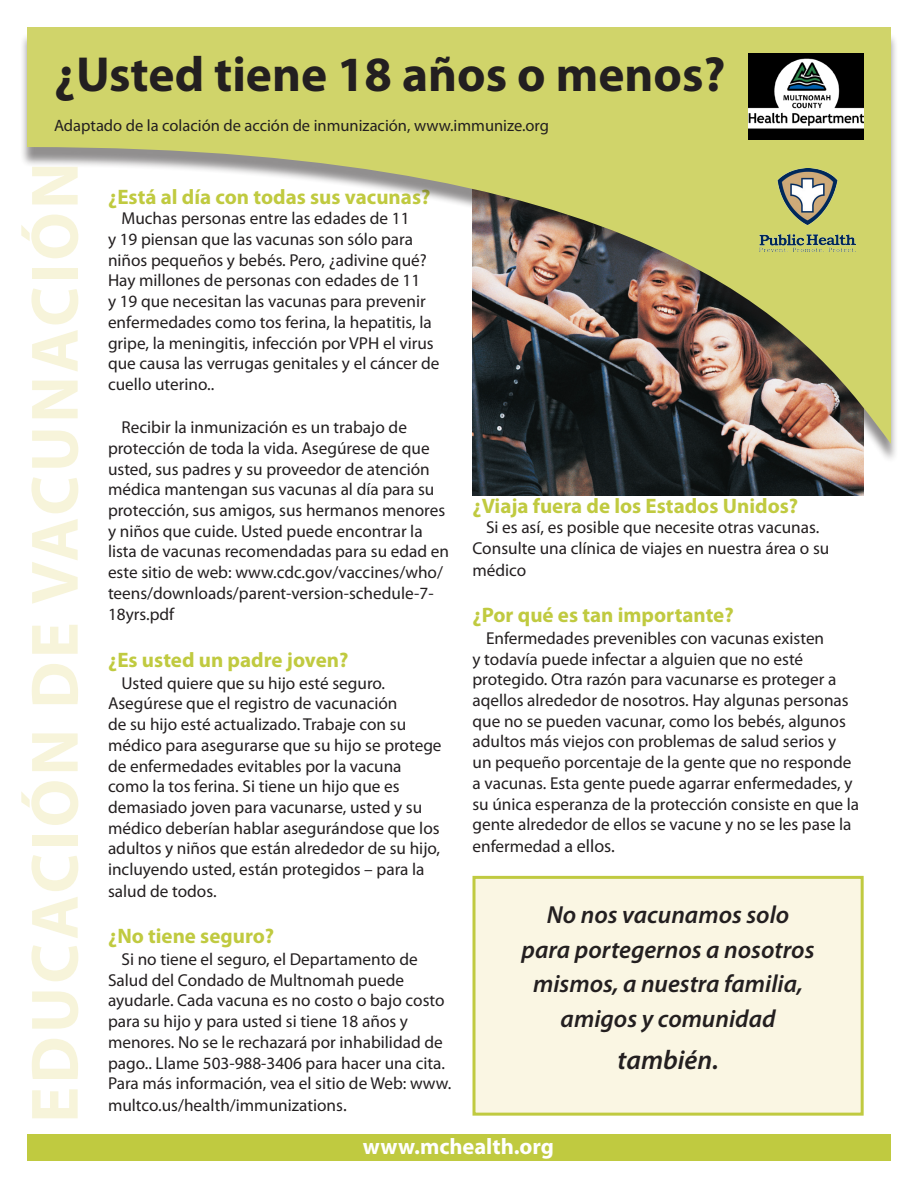
<style>
.page{position:relative;width:918px;height:1188px;background:#fff}
.page>*{position:absolute;margin:0;border:0;box-sizing:border-box;transform-origin:0 0}
.t1{font:700 67.5px "Myriad Pro";letter-spacing:.05em;color:#f7f4da}
.t2{font:700 49.5px "Myriad Pro";color:#231f20}
.t3{font:italic 600 27px "Myriad Pro";color:#231f20}
.t4{font:italic 600 24.75px/34.5px "Myriad Pro";color:#231f20;text-align:center}
.t5{font:700 22.5px "Myriad Pro";color:#fff}
.t6{font:700 21px "Myriad Pro";color:#c0ca40}
.t7{font:17.25px/20.9px "Myriad Pro";color:#231f20}
.t8{font:16.5px "Myriad Pro";color:#231f20}
.s1{font-size:18px}
</style>
<div class="page">
<img style="left:472px;top:464px;width:392px;height:32px">
<div style="left:20px;top:33px;width:879px;height:431px;background:#231f20;opacity:.5"></div>
<svg style="left:27px;top:27px;width:864px;height:417px"></svg>
<img style="left:748px;top:54px;width:116px;height:86px">
<img style="left:759px;top:168px;width:96px;height:84px">
<div style="left:27px;top:1134px;width:864px;height:27px;background:#c0ca40"></div>
<div style="left:472px;top:876px;width:392px;height:240px;background:#faf6e3;border:3px solid #c0ca40"></div>
<p class="t2" style="left:54px;top:42px;width:673px">¿Usted tiene 18 años o menos?</p>
<p class="t8" style="left:54px;top:115px;width:497px">Adaptado de la colación de acción de inmunización, www.immunize.org</p>
<p class="t1" style="left:11px;top:1123px;width:962px;rotate:-90deg">EDUCACIÓN DE VACUNACIÓN</p>
<p class="t6" style="left:108px;top:183px;width:324px">¿Está al día con todas sus vacunas?</p>
<p class="t7" style="left:108px;top:208px;width:333px;text-indent:14px">Muchas personas entre las edades de 11<br>y 19 piensan que las vacunas son sólo para niños pequeños y bebés. Pero, ¿adivine qué?<br>Hay millones de personas con edades de 11<br>y 19 que necesitan las vacunas para prevenir enfermedades como tos ferina, la hepatitis, la gripe, la meningitis, infección por VPH el virus que causa las verrugas genitales y el cáncer de cuello uterino..</p>
<p class="t7" style="left:108px;top:417px;width:343px;text-indent:14px">Recibir la inmunización es un trabajo de protección de toda la vida. Asegúrese de que usted, sus padres y su proveedor de atención médica mantengan sus vacunas al día para su protección, sus amigos, sus hermanos menores y niños que cuide. Usted puede encontrar la lista de vacunas recomendadas para su edad en este sitio de web: www.cdc.gov/vaccines/who/ teens/downloads/parent-version-schedule-7- 18yrs.pdf</p>
<p class="t6" style="left:108px;top:646px;width:242px">¿Es usted un padre joven?</p>
<p class="t7" style="left:108px;top:672px;width:335px;text-indent:14px">Usted quiere que su hijo esté seguro.<br>Asegúrese que el registro de vacunación<br>de su hijo esté actualizado. Trabaje con su médico para asegurarse que su hijo se protege de enfermedades evitables por la vacuna como la tos ferina. Si tiene un hijo que es demasiado joven para vacunarse, usted y su médico deberían hablar asegurándose que los adultos y niños que están alrededor de su hijo, incluyendo usted, están protegidos – para la salud de todos.</p>
<p class="t6" style="left:108px;top:923px;width:168px">¿No tiene seguro?</p>
<p class="t7" style="left:108px;top:949px;width:345px;text-indent:14px">Si no tiene el seguro, el Departamento de Salud del Condado de Multnomah puede ayudarle. Cada vacuna es no costo o bajo costo para su hijo y para usted si tiene 18 años y menores. No se le rechazará por inhabilidad de pago.. Llame 503-988-3406 para hacer una cita.<br>Para más información, vea el sitio de Web: www. multco.us/health/immunizations<span class="s1">.</span></p>
<p class="t6" style="left:472px;top:492px;width:327px">¿Viaja fuera de los Estados Unidos?</p>
<p class="t7" style="left:472px;top:517px;width:358px;text-indent:14px">Si es así, es posible que necesite otras vacunas.<br>Consulte una clínica de viajes en nuestra área o su médico</p>
<p class="t6" style="left:472px;top:602px;width:263px">¿Por qué es tan importante?</p>
<p class="t7" style="left:472px;top:627px;width:388px;text-indent:14px">Enfermedades prevenibles con vacunas existen<br>y todavía puede infectar a alguien que no esté protegido. Otra razón para vacunarse es proteger a aqellos alrededor de nosotros. Hay algunas personas que no se pueden vacunar, como los bebés, algunos adultos más viejos con problemas de salud serios y un pequeño porcentaje de la gente que no responde a vacunas. Esta gente puede agarrar enfermedades, y su única esperanza de la protección consiste en que la gente alrededor de ellos se vacune y no se les pase la enfermedad <span class="s1">a ellos.</span></p>
<p class="t4" style="left:522px;top:897px;width:294px">No nos vacunamos solo para portegernos a nosotros mismos, a nuestra familia, amigos y comunidad</p>
<p class="t3" style="left:617px;top:1042px;width:103px">también.</p>
<p class="t5" style="left:363px;top:1132px;width:193px">www.mchealth.org</p>
</div>
